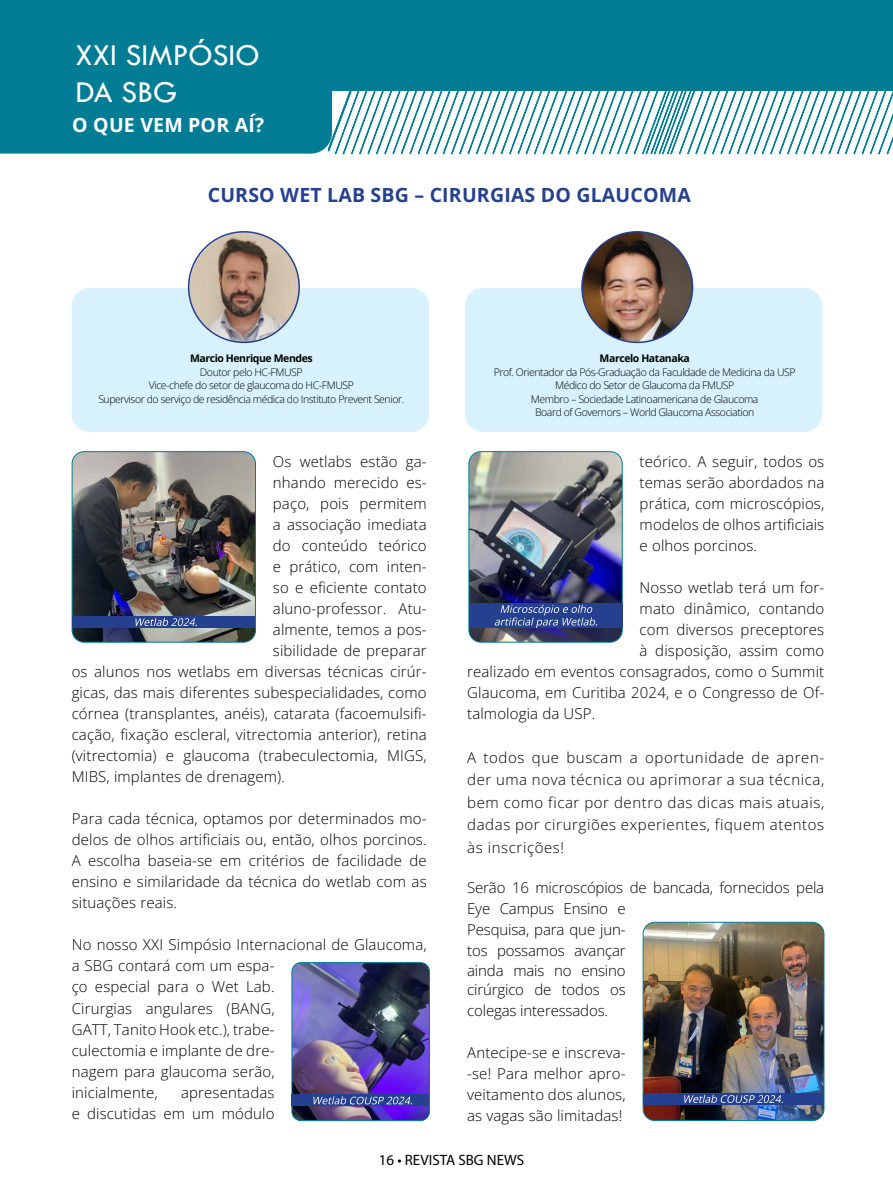
<style>
.page{position:relative;width:893px;height:1191px;background:#fff}
.page>*{position:absolute;margin:0;border:0;box-sizing:border-box;transform-origin:0 0}
.t1{font:31.5px/37.8px "Tw Cen";color:#fff}
.t2{font:19.5px "Open Sans";letter-spacing:.01em;color:#25408f}
.t3{font:19.5px "Open Sans";letter-spacing:.01em;color:#fff}
.t4{font:15px/21px "Open Sans";letter-spacing:.01em;color:#000;text-align:justify}
.t5{font:15px/21px "Open Sans";letter-spacing:-.01em;color:#000}
.t6{font:15px "Myriad Pro";color:#000}
.t7{font:10.5px/13.5px "Open Sans";letter-spacing:-.04em;color:#000;text-align:center}
</style>
<div class="page">
<div style="left:72px;top:288px;width:357px;height:144px;background:#d7f2fc;border-radius:18px"></div>
<div style="left:465px;top:288px;width:357px;height:144px;background:#d7f2fc;border-radius:18px"></div>
<div style="left:186px;top:0;width:707px;height:90px;background:#007d94"></div>
<div style="left:0;top:0;width:327px;height:154px;background:#007d94"></div>
<img style="left:189px;top:232px;width:110px;height:110px;border-radius:55px">
<div style="left:188px;top:231px;width:112px;height:112px;border:2px solid #25408f;border-radius:50%"></div>
<img style="left:582px;top:232px;width:110px;height:110px;border-radius:55px">
<div style="left:581px;top:231px;width:112px;height:112px;border:2px solid #25408f;border-radius:50%"></div>
<img style="left:72px;top:451px;width:183px;height:191px">
<div style="left:72px;top:451px;width:184px;height:191px;border:1px solid #007d94;border-radius:12px"></div>
<img style="left:470px;top:451px;width:152px;height:191px">
<div style="left:468px;top:451px;width:155px;height:191px;border:1px solid #007d94;border-radius:12px"></div>
<img style="left:292px;top:962px;width:137px;height:158px">
<div style="left:292px;top:962px;width:138px;height:159px;border:1px solid #007d94;border-radius:9px"></div>
<img style="left:643px;top:922px;width:181px;height:198px">
<div style="left:643px;top:922px;width:181px;height:199px;border:1px solid #007d94;border-radius:12px"></div>
<div style="left:72px;top:616px;width:183px;height:11px;background:#25408f"></div>
<div style="left:469px;top:603px;width:154px;height:24px;background:#25408f"></div>
<div style="left:292px;top:1094px;width:137px;height:12px;background:#25408f"></div>
<div style="left:643px;top:1093px;width:180px;height:11px;background:#25408f"></div>
<svg style="left:135px;top:618px;width:62px;height:8px"></svg>
<svg style="left:313px;top:1096px;width:99px;height:8px"></svg>
<svg style="left:495px;top:605px;width:102px;height:23px"></svg>
<svg style="left:684px;top:1094px;width:99px;height:9px"></svg>
<svg style="left:327px;top:90px;width:566px;height:64px"></svg>
<h1 class="t1" style="left:76px;top:36px;width:186px">XXI SIMPÓSIO<br>DA SBG</h1>
<h2 class="t3" style="left:72px;top:111px;width:193px">O QUE VEM POR AÍ?</h2>
<h2 class="t2" style="left:208px;top:181px;width:485px">CURSO WET LAB SBG – CIRURGIAS DO GLAUCOMA</h2>
<p class="t7" style="left:98px;top:351px;width:307px">Marcio Henrique Mendes<br>Doutor pelo HC-FMUSP<br>Vice-chefe do setor de glaucoma do HC-FMUSP<br>Supervisor do serviço de residência médica do Instituto Prevent Senior.</p>
<p class="t7" style="left:494px;top:351px;width:303px">Marcelo Hatanaka<br>Prof. Orientador da Pós-Graduação da Faculdade de Medicina da USP Médico do Setor de Glaucoma da FMUSP<br>Membro – Sociedade Latinoamericana de Glaucoma<br>Board of Governors – World Glaucoma Association</p>
<p class="t4" style="left:273px;top:451px;width:155px">Os wetlabs estão ga-</p>
<p class="t4" style="left:273px;top:472px;width:155px">nhando merecido es-</p>
<p class="t4" style="left:273px;top:493px;width:155px">paço, pois permitem</p>
<p class="t4" style="left:273px;top:514px;width:155px">a associação imediata</p>
<p class="t4" style="left:273px;top:535px;width:155px">do conteúdo teórico</p>
<p class="t4" style="left:273px;top:556px;width:155px">e prático, com inten-</p>
<p class="t4" style="left:273px;top:577px;width:155px">so e eficiente contato</p>
<p class="t4" style="left:273px;top:598px;width:155px">aluno-professor. Atu-</p>
<p class="t4" style="left:273px;top:619px;width:155px">almente, temos a pos-</p>
<p class="t4" style="left:273px;top:640px;width:155px">sibilidade de preparar</p>
<p class="t4" style="left:72px;top:661px;width:356px">os alunos nos wetlabs em diversas técnicas cirúr-</p>
<p class="t4" style="left:72px;top:682px;width:356px">gicas, das mais diferentes subespecialidades, como</p>
<p class="t4" style="left:72px;top:703px;width:356px">córnea (transplantes, anéis), catarata (facoemulsifi-</p>
<p class="t4" style="left:72px;top:724px;width:356px">cação, fixação escleral, vitrectomia anterior), retina</p>
<p class="t4" style="left:72px;top:745px;width:356px">(vitrectomia) e glaucoma (trabeculectomia, MIGS,</p>
<p class="t4" style="left:72px;top:766px;width:215px">MIBS, implantes de drenagem).</p>
<p class="t4" style="left:72px;top:808px;width:357px">Para cada técnica, optamos por determinados mo&shy;delos de olhos artificiais ou, então, olhos porcinos.<br>A escolha baseia-se em critérios de facilidade de ensino e similaridade da técnica do wetlab com as situações reais.</p>
<p class="t4" style="left:72px;top:934px;width:356px;text-align:left">No nosso XXI Simpósio Internacional de Glaucoma, a SBG contará com um espa-<br>ço especial para o Wet Lab.<br>Cirurgias angulares (BANG,<br>GATT, Tanito Hook etc.), trabe-<br>culectomia e implante de dre-<br>nagem para glaucoma serão,<br>inicialmente,</p>
<p class="t4" style="left:72px;top:1081px;width:204px;text-align:right">apresentadas<br>e discutidas em um módulo</p>
<p class="t4" style="left:640px;top:451px;width:186px">teórico. A seguir, todos os temas serão abordados na prática, com microscópios, modelos de olhos artificiais e olhos porcinos.</p>
<p class="t4" style="left:640px;top:577px;width:186px">Nosso wetlab terá um for-</p>
<p class="t4" style="left:640px;top:598px;width:186px">mato dinâmico, contando</p>
<p class="t4" style="left:640px;top:619px;width:186px">com diversos preceptores</p>
<p class="t4" style="left:640px;top:640px;width:186px">à disposição, assim como</p>
<p class="t4" style="left:467px;top:661px;width:359px">realizado em eventos consagrados, como o Summit</p>
<p class="t4" style="left:467px;top:682px;width:359px">Glaucoma, em Curitiba 2024, e o Congresso de Of-</p>
<p class="t4" style="left:467px;top:703px;width:130px">talmologia da USP.</p>
<p class="t4" style="left:467px;top:745px;width:359px;line-height:22.5px">A todos que buscam a oportunidade de apren&shy;der uma nova técnica ou aprimorar a sua técnica, bem como ficar por dentro das dicas mais atuais, dadas por cirurgiões experientes, fiquem atentos às inscrições!</p>
<p class="t5" style="left:467px;top:877px;width:359px">Serão 16 microscópios de bancada, fornecidos pela<br>Eye Campus Ensino e<br>Pesquisa, para que jun-<br>tos possamos avançar</p>
<p class="t5" style="left:467px;top:960px;width:160px;line-height:19.5px">ainda mais no ensino cirúrgico de todos os</p>
<p class="t5" style="left:467px;top:1000px;width:142px">colegas interessados.</p>
<p class="t4" style="left:467px;top:1042px;width:160px">Antecipe-se e inscreva--se! Para melhor apro&shy;veitamento dos alunos, as vagas são limitadas!</p>
<p class="t6" style="left:379px;top:1151px;width:147px">16 • REVISTA SBG NEWS</p>
</div>
